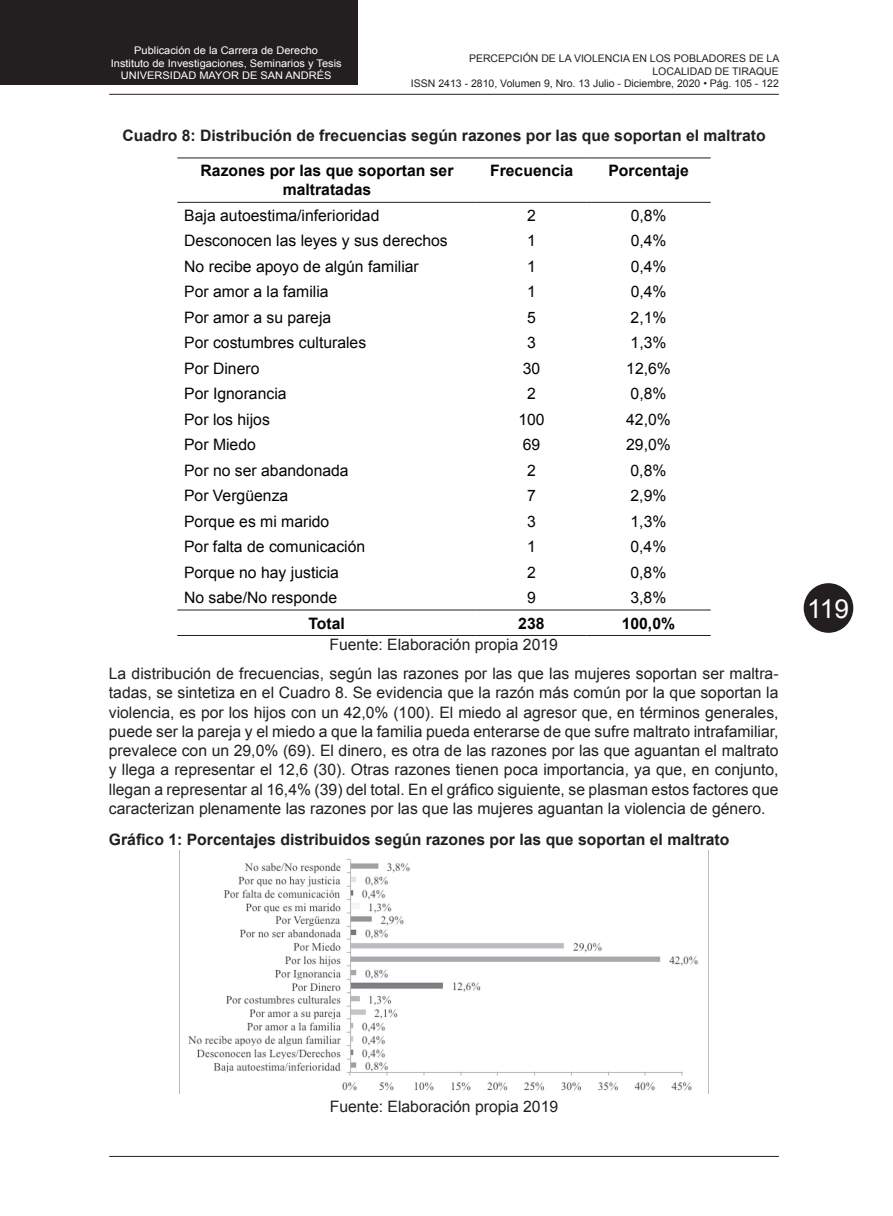
<style>
.page{position:relative;width:893px;height:1216px;background:#fff}
.page>*{position:absolute;margin:0;border:0;box-sizing:border-box;transform-origin:0 0}
.t1{font:26.25px "Arial";color:#fff}
.t2{font:15.75px/19.2px "Arial";color:#231f20;text-align:center}
.t3{font:15.75px "Arial";color:#040503}
.t4{font:700 15.75px "Arial";color:#231f20}
.t5{font:700 15.75px/18.9px "Arial";color:#040503;text-align:center}
.t6{font:10.5px/12.6px "Arial";color:#231f20;text-align:right}
.t7{font:10.5px/12.6px "Arial";color:#fff;text-align:center;scale:1.05 1}
</style>
<div class="page">
<hr style="left:109px;top:94px;width:670px;height:1px;background:#231f20">
<hr style="left:109px;top:1155px;width:670px;height:1px;background:#231f20">
<div style="left:0;top:0;width:357px;height:84px;background:#231f20"></div>
<div style="left:804px;top:583px;width:49px;height:49px;background:#231f20;border-radius:50%"></div>
<hr style="left:177px;top:157px;width:300px;height:1px;background:#231f20">
<hr style="left:477px;top:157px;width:110px;height:1px;background:#231f20">
<hr style="left:587px;top:157px;width:124px;height:1px;background:#231f20">
<hr style="left:177px;top:202px;width:300px;height:1px;background:#231f20">
<hr style="left:477px;top:202px;width:110px;height:1px;background:#231f20">
<hr style="left:587px;top:202px;width:124px;height:1px;background:#231f20">
<hr style="left:177px;top:609px;width:300px;height:1px;background:#231f20">
<hr style="left:477px;top:609px;width:110px;height:1px;background:#231f20">
<hr style="left:587px;top:609px;width:124px;height:1px;background:#231f20">
<hr style="left:177px;top:635px;width:300px;height:1px;background:#231f20">
<hr style="left:477px;top:635px;width:110px;height:1px;background:#231f20">
<hr style="left:587px;top:635px;width:124px;height:1px;background:#231f20">
<img style="left:188px;top:859px;width:510px;height:232px">
<p class="t7" style="left:111px;top:44px;width:221px">Publicación de la Carrera de Derecho<br>Instituto de Investigaciones, Seminarios y Tesis<br>UNIVERSIDAD MAYOR DE SAN ANDRÉS</p>
<p class="t6" style="left:411px;top:52px;width:370px">PERCEPCIÓN DE LA VIOLENCIA EN LOS POBLADORES DE LA<br>LOCALIDAD DE TIRAQUE<br>ISSN 2413 - 2810, Volumen 9, Nro. 13 Julio - Diciembre, 2020 • Pág. 105 - 122</p>
<p class="t4" style="left:122px;top:124px;width:645px">Cuadro 8: Distribución de frecuencias según razones por las que soportan el maltrato</p>
<p class="t5" style="left:201px;top:162px;width:254px">Razones por las que soportan ser maltratadas</p>
<p class="t5" style="left:490px;top:162px;width:85px">Frecuencia</p>
<p class="t5" style="left:608px;top:162px;width:82px">Porcentaje</p>
<p class="t3" style="left:184px;top:205px;width:197px">Baja autoestima/inferioridad</p>
<p class="t3" style="left:527px;top:205px;width:10px">2</p>
<p class="t3" style="left:631px;top:205px;width:37px">0,8%</p>
<p class="t3" style="left:184px;top:230px;width:265px">Desconocen las leyes y sus derechos</p>
<p class="t3" style="left:527px;top:230px;width:10px">1</p>
<p class="t3" style="left:631px;top:230px;width:37px">0,4%</p>
<p class="t3" style="left:184px;top:256px;width:236px">No recibe apoyo de algún familiar</p>
<p class="t3" style="left:527px;top:256px;width:10px">1</p>
<p class="t3" style="left:631px;top:256px;width:37px">0,4%</p>
<p class="t3" style="left:184px;top:281px;width:146px">Por amor a la familia</p>
<p class="t3" style="left:527px;top:281px;width:10px">1</p>
<p class="t3" style="left:631px;top:281px;width:37px">0,4%</p>
<p class="t3" style="left:184px;top:307px;width:149px">Por amor a su pareja</p>
<p class="t3" style="left:527px;top:307px;width:10px">5</p>
<p class="t3" style="left:631px;top:307px;width:37px">2,1%</p>
<p class="t3" style="left:184px;top:332px;width:184px">Por costumbres culturales</p>
<p class="t3" style="left:527px;top:332px;width:10px">3</p>
<p class="t3" style="left:631px;top:332px;width:37px">1,3%</p>
<p class="t3" style="left:184px;top:358px;width:77px">Por Dinero</p>
<p class="t3" style="left:523px;top:358px;width:19px">30</p>
<p class="t3" style="left:626px;top:358px;width:46px">12,6%</p>
<p class="t3" style="left:184px;top:383px;width:104px">Por Ignorancia</p>
<p class="t3" style="left:527px;top:383px;width:10px">2</p>
<p class="t3" style="left:631px;top:383px;width:37px">0,8%</p>
<p class="t3" style="left:184px;top:409px;width:87px">Por los hijos</p>
<p class="t3" style="left:518px;top:409px;width:28px">100</p>
<p class="t3" style="left:626px;top:409px;width:46px">42,0%</p>
<p class="t3" style="left:184px;top:434px;width:73px">Por Miedo</p>
<p class="t3" style="left:523px;top:434px;width:19px">69</p>
<p class="t3" style="left:626px;top:434px;width:46px">29,0%</p>
<p class="t3" style="left:184px;top:460px;width:166px">Por no ser abandonada</p>
<p class="t3" style="left:527px;top:460px;width:10px">2</p>
<p class="t3" style="left:631px;top:460px;width:37px">0,8%</p>
<p class="t3" style="left:184px;top:485px;width:106px">Por Vergüenza</p>
<p class="t3" style="left:527px;top:485px;width:10px">7</p>
<p class="t3" style="left:630px;top:485px;width:37px">2,9%</p>
<p class="t3" style="left:184px;top:510px;width:147px">Porque es mi marido</p>
<p class="t3" style="left:527px;top:510px;width:10px">3</p>
<p class="t3" style="left:630px;top:510px;width:37px">1,3%</p>
<p class="t3" style="left:184px;top:536px;width:183px">Por falta de comunicación</p>
<p class="t3" style="left:527px;top:536px;width:10px">1</p>
<p class="t3" style="left:630px;top:536px;width:37px">0,4%</p>
<p class="t3" style="left:184px;top:561px;width:156px">Porque no hay justicia</p>
<p class="t3" style="left:527px;top:561px;width:10px">2</p>
<p class="t3" style="left:630px;top:561px;width:37px">0,8%</p>
<p class="t3" style="left:184px;top:587px;width:155px">No sabe/No responde</p>
<p class="t3" style="left:527px;top:587px;width:10px">9</p>
<p class="t3" style="left:630px;top:587px;width:37px">3,8%</p>
<p class="t5" style="left:309px;top:614px;width:38px">Total</p>
<p class="t5" style="left:518px;top:614px;width:28px">238</p>
<p class="t5" style="left:622px;top:614px;width:55px">100,0%</p>
<p class="t2" style="left:109px;top:630px;width:671px;line-height:29.2px">Fuente: Elaboración propia 2019<br>La distribución de frecuencias, según las razones por las que las mujeres soportan ser maltra-</p>
<p class="t2" style="left:109px;top:683px;width:671px;text-align:justify">tadas, se sintetiza en el Cuadro 8. Se evidencia que la razón más común por la que soportan la violencia, es por los hijos con un 42,0% (100). El miedo al agresor que, en términos generales, puede ser la pareja y el miedo a que la familia pueda enterarse de que sufre maltrato intrafamiliar, prevalece con un 29,0% (69). El dinero, es otra de las razones por las que aguantan el maltrato y llega a representar el 12,6 (30). Otras razones tienen poca importancia, ya que, en conjunto, llegan a representar al 16,4% (39) del total. En el gráfico siguiente, se plasman estos factores que caracterizan plenamente las razones por las que las mujeres aguantan la violencia de género.</p>
<p class="t4" style="left:109px;top:828px;width:622px">Gráfico 1: Porcentajes distribuidos según razones por las que soportan el maltrato</p>
<h1 class="t1" style="left:807px;top:591px;width:43px">119</h1>
<p class="t2" style="left:330px;top:1097px;width:230px">Fuente: Elaboración propia 2019</p>
</div>
